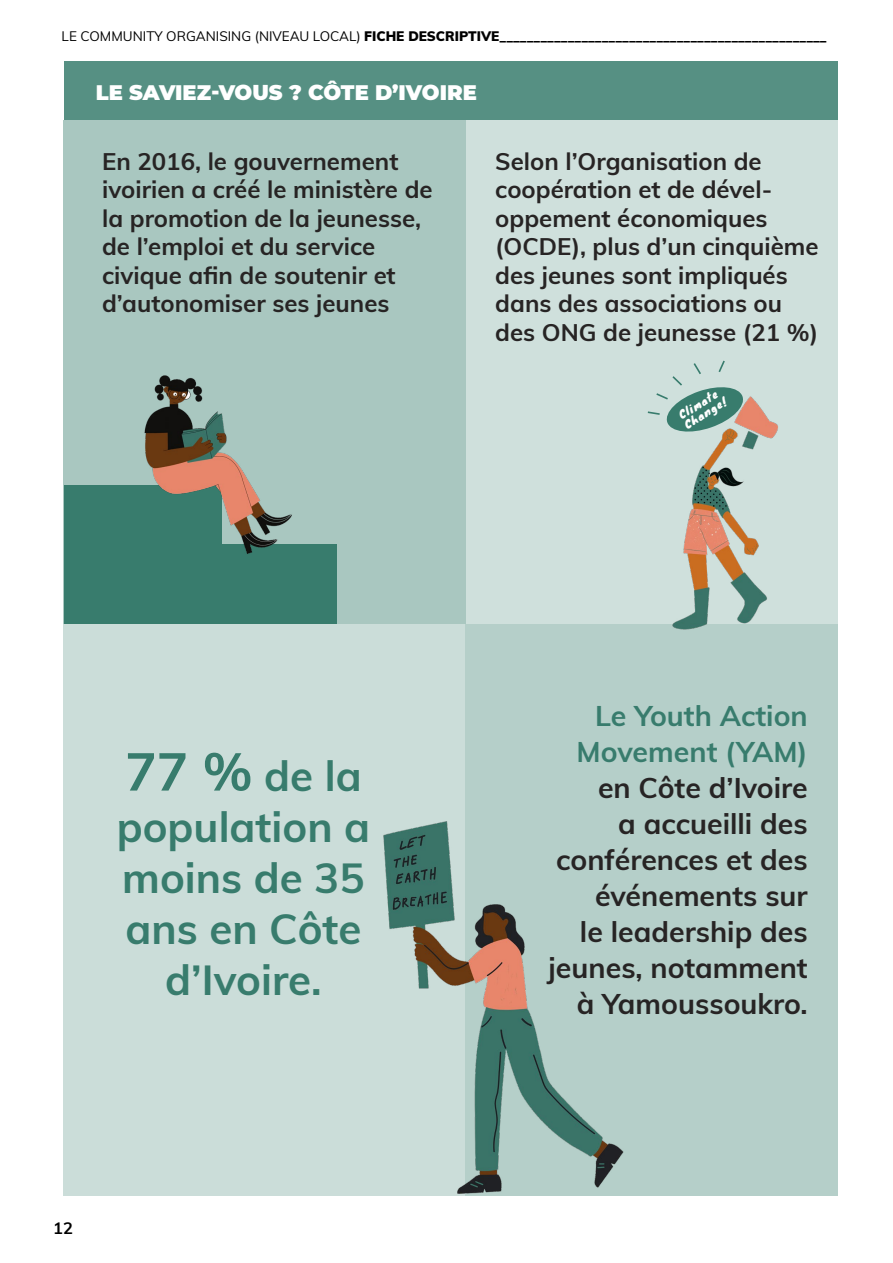
<style>
.page{position:relative;width:893px;height:1263px;background:#fff}
.page>*{position:absolute;margin:0;border:0;box-sizing:border-box;transform-origin:0 0}
.t1{font:700 42px/51px "Muli";color:#387c6d;text-align:center}
.t2{font:700 28.5px/36px "Muli";color:#272424;text-align:right}
.t3{font:700 28.5px/36px "Muli";color:#387c6d;text-align:right}
.t4{font:700 24px/28.5px "Muli";color:#272424}
.t5{font:900 21px "Montserrat";color:#fff}
.t6{font:700 16.5px "Muli";color:#000}
.t7{font:900 13.5px "Muli";color:#000}
.t8{font:10.95px/10.9px "Knewave";color:#fff}
.s1{font-weight:400}
.s2{font-size:52.5px}
</style>
<div class="page">
<div style="left:466px;top:120px;width:372px;height:504px;background:#cfe0dc"></div>
<div style="left:64px;top:120px;width:402px;height:504px;background:#a9c7c0"></div>
<div style="left:64px;top:624px;width:402px;height:572px;background:#cbddd9"></div>
<div style="left:466px;top:624px;width:372px;height:572px;background:#b5cfc9"></div>
<div style="left:64px;top:62px;width:774px;height:58px;background:#569083"></div>
<img style="left:672px;top:396px;width:106px;height:234px">
<svg style="left:647px;top:360px;width:99px;height:74px"></svg>
<div style="left:64px;top:485px;width:158px;height:139px;background:#387c6d"></div>
<div style="left:180px;top:545px;width:157px;height:79px;background:#387c6d"></div>
<img style="left:144px;top:375px;width:154px;height:179px">
<img style="left:383px;top:775px;width:241px;height:421px">
<p class="t7" style="left:62px;top:26px;width:767px"><span class="s1">LE COMMUNITY ORGANISING (NIVEAU LOCAL)</span> FICHE DESCRIPTIVE________________________________________________</p>
<p class="t5" style="left:96px;top:77px;width:383px">LE SAVIEZ-VOUS ? CÔTE D’IVOIRE</p>
<p class="t4" style="left:102px;top:146px;width:332px">En 2016, le gouvernement ivoirien a créé le ministère de la promotion de la jeunesse, de l’emploi et du service civique afin de soutenir et d’autonomiser ses jeunes</p>
<p class="t4" style="left:495px;top:146px;width:325px">Selon l’Organisation de coopération et de dével&shy;oppement économiques (OCDE), plus d’un cinquième des jeunes sont impliqués dans des associations ou des ONG de jeunesse (21 %)</p>
<p class="t8" style="left:676px;top:411px;width:49px;rotate:-32deg">Climate<br>Change!</p>
<h1 class="t1" style="left:117px;top:748px;width:255px"><span class="s2">77 %</span> de la population a moins de 35 ans en Côte d’Ivoire.</h1>
<p class="t6" style="left:53px;top:1216px;width:21px">12</p>
<p class="t3" style="left:577px;top:696px;width:233px">Le Youth Action<br>Movement (YAM)</p>
<p class="t2" style="left:548px;top:768px;width:261px">en Côte d’Ivoire<br>a accueilli des conférences et des événements sur<br>le leadership des jeunes, notamment à Yamoussoukro.</p>
</div>
